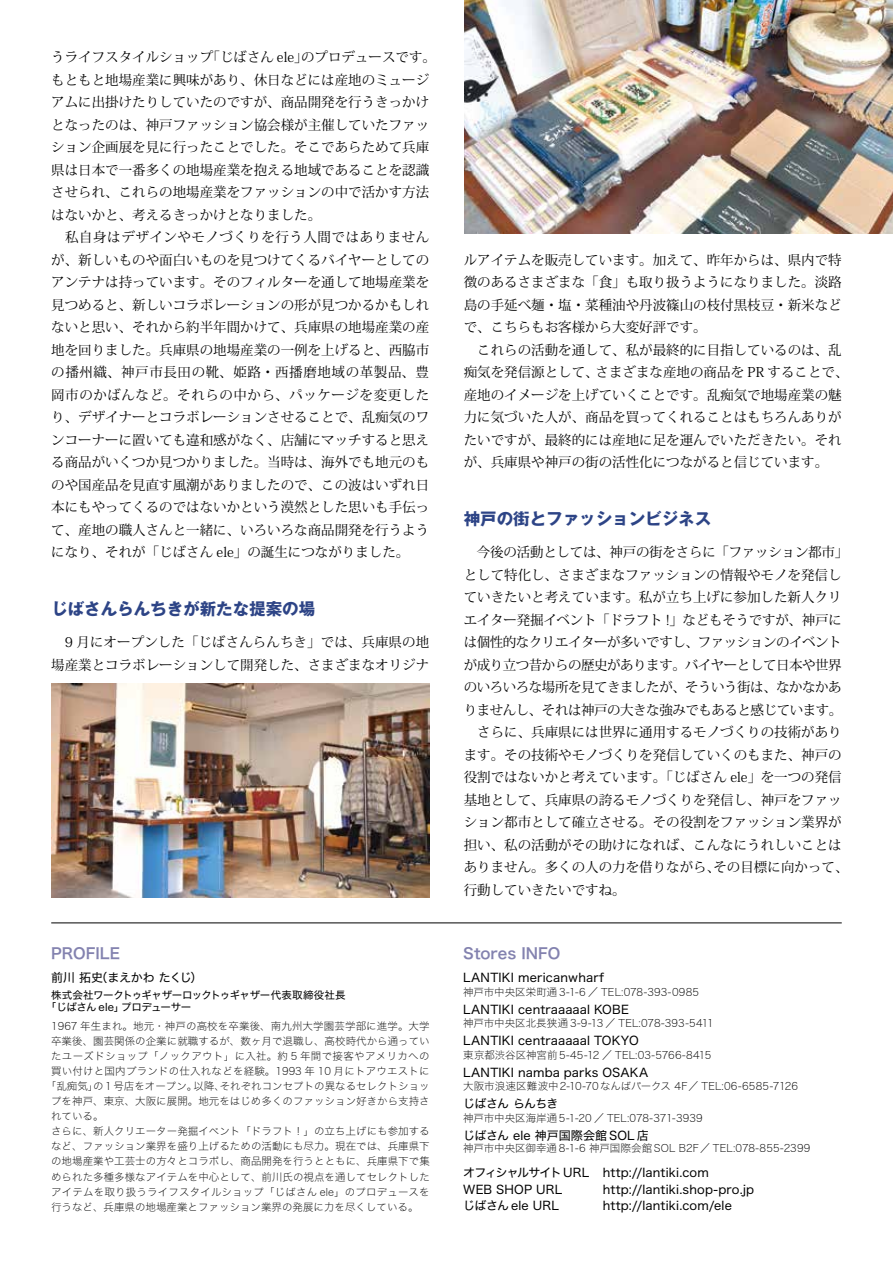
<style>
.page{position:relative;width:893px;height:1263px;background:#fff}
.page>*{position:absolute;margin:0;border:0;box-sizing:border-box;transform-origin:0 0}
.t1{font:700 16.5px "Gothic MB101 Pro";color:#2d4486}
.t2{font:15px "Hira Kaku Std W6";letter-spacing:.005em;color:#8382af}
.t3{font:13.5px/22.5px "Koz Min Pro";color:#000}
.t4{font:12px/16.5px "Hira Kaku Std W4";letter-spacing:.015em;color:#000}
.t5{font:12px "Hira Kaku Std W4";letter-spacing:-.005em;color:#000}
.t6{font:12px "Hira Kaku Std W4";letter-spacing:-.06em;color:#000}
.t7{font:10.5px "Hira Kaku Std W1";color:#000}
.t8{font:10.5px/12px "Hira Kaku Std W4";letter-spacing:-.035em;color:#000}
.t9{font:10.5px "Hira Kaku Std W1";letter-spacing:.02em;color:#000}
.t10{font:10.5px "Hira Kaku Std W1";letter-spacing:.03em;color:#000}
</style>
<div class="page">
<img style="left:51px;top:684px;width:379px;height:213px">
<hr style="left:51px;top:923px;width:791px;height:1px;background:#000">
<img style="left:465px;top:0;width:428px;height:233px">
<p class="t3" style="left:51px;top:46px;width:386px">うライフスタイルショップ「じばさん ele」のプロデュースです。もともと地場産業に興味があり、休日などには産地のミュージアムに出掛けたりしていたのですが、商品開発を行うきっかけとなったのは、神戸ファッション協会様が主催していたファッション企画展を見に行ったことでした。そこであらためて兵庫県は日本で一番多くの地場産業を抱える地域であることを認識させられ、これらの地場産業をファッションの中で活かす方法はないかと、考えるきっかけとなりました。<br>　私自身はデザインやモノづくりを行う人間ではありませんが、新しいものや面白いものを見つけてくるバイヤーとしてのアンテナは持っています。そのフィルターを通して地場産業を見つめると、新しいコラボレーションの形が見つかるかもしれないと思い、それから約半年間かけて、兵庫県の地場産業の産地を回りました。兵庫県の地場産業の一例を上げると、西脇市の播州織、神戸市長田の靴、姫路・西播磨地域の革製品、豊岡市のかばんなど。それらの中から、パッケージを変更したり、デザイナーとコラボレーションさせることで、乱痴気のワンコーナーに置いても違和感がなく、店舗にマッチすると思える商品がいくつか見つかりました。当時は、海外でも地元のものや国産品を見直す風潮がありましたので、この波はいずれ日本にもやってくるのではないかという漠然とした思いも手伝って、産地の職人さんと一緒に、いろいろな商品開発を行うようになり、それが「じばさん ele」の誕生につながりました。</p>
<p class="t1" style="left:51px;top:595px;width:265px">じばさんらんちきが新たな提案の場</p>
<p class="t3" style="left:51px;top:631px;width:380px">　9 月にオープンした「じばさんらんちき」では、兵庫県の地場産業とコラボレーションして開発した、さまざまなオリジナ</p>
<p class="t2" style="left:51px;top:942px;width:70px">PROFILE</p>
<p class="t5" style="left:51px;top:969px;width:153px">前川 拓史（まえかわ たくじ）</p>
<p class="t8" style="left:46px;top:989px;width:301px;text-indent:5px">株式会社ワークトゥギャザーロックトゥギャザー代表取締役社長「じばさん ele」プロデューサー</p>
<p class="t7" style="left:51px;top:1019px;width:380px">1967 年生まれ。地元・神戸の高校を卒業後、南九州大学園芸学部に進学。大学</p>
<p class="t7" style="left:51px;top:1034px;width:380px">卒業後、園芸関係の企業に就職するが、数ヶ月で退職し、高校時代から通ってい</p>
<p class="t10" style="left:51px;top:1049px;width:380px">たユーズドショップ「ノックアウト」に入社。約 5 年間で接客やアメリカへの</p>
<p class="t9" style="left:51px;top:1064px;width:380px">買い付けと国内ブランドの仕入れなどを経験。1993 年 10 月にトアウエストに</p>
<p class="t7" style="left:46px;top:1079px;width:385px">「乱痴気」の1号店をオープン。以降、それぞれコンセプトの異なるセレクトショッ</p>
<p class="t7" style="left:51px;top:1094px;width:380px">プを神戸、東京、大阪に展開。地元をはじめ多くのファッション好きから支持さ</p>
<p class="t7" style="left:51px;top:1109px;width:54px">れている。</p>
<p class="t7" style="left:51px;top:1124px;width:380px">さらに、新人クリエーター発掘イベント「ドラフト！」の立ち上げにも参加する</p>
<p class="t7" style="left:51px;top:1139px;width:380px">など、ファッション業界を盛り上げるための活動にも尽力。現在では、兵庫県下</p>
<p class="t7" style="left:51px;top:1154px;width:380px">の地場産業や工芸士の方々とコラボし、商品開発を行うとともに、兵庫県下で集</p>
<p class="t7" style="left:51px;top:1169px;width:380px">められた多種多様なアイテムを中心として、前川氏の視点を通してセレクトした</p>
<p class="t7" style="left:51px;top:1184px;width:380px">アイテムを取り扱うライフスタイルショップ「じばさん ele」のプロデュースを</p>
<p class="t7" style="left:51px;top:1199px;width:369px">行うなど、兵庫県の地場産業とファッション業界の発展に力を尽くしている。</p>
<p class="t3" style="left:464px;top:248px;width:386px">ルアイテムを販売しています。加えて、昨年からは、県内で特徴のあるさまざまな「食」も取り扱うようになりました。淡路島の手延べ麺・塩・菜種油や丹波篠山の枝付黒枝豆・新米などで、こちらもお客様から大変好評です。<br>　これらの活動を通して、私が最終的に目指しているのは、乱痴気を発信源として、さまざまな産地の商品を PR することで、産地のイメージを上げていくことです。乱痴気で地場産業の魅力に気づいた人が、商品を買ってくれることはもちろんありがたいですが、最終的には産地に足を運んでいただきたい。それが、兵庫県や神戸の街の活性化につながると信じています。</p>
<p class="t1" style="left:464px;top:505px;width:249px">神戸の街とファッションビジネス</p>
<p class="t3" style="left:464px;top:541px;width:386px">　今後の活動としては、神戸の街をさらに「ファッション都市」として特化し、さまざまなファッションの情報やモノを発信していきたいと考えています。私が立ち上げに参加した新人クリエイター発掘イベント「ドラフト !」などもそうですが、神戸には個性的なクリエイターが多いですし、ファッションのイベントが成り立つ昔からの歴史があります。バイヤーとして日本や世界のいろいろな場所を見てきましたが、そういう街は、なかなかありませんし、それは神戸の大きな強みでもあると感じています。　さらに、兵庫県には世界に通用するモノづくりの技術があります。その技術やモノづくりを発信していくのもまた、神戸の役割ではないかと考えています。「じばさん ele」を一つの発信基地として、兵庫県の誇るモノづくりを発信し、神戸をファッション都市として確立させる。その役割をファッション業界が担い、私の活動がその助けになれば、こんなにうれしいことはありません。多くの人の力を借りながら、その目標に向かって、行動していきたいですね。</p>
<p class="t2" style="left:463px;top:942px;width:99px">Stores INFO</p>
<p class="t4" style="left:463px;top:969px;width:143px">LANTIKI mericanwharf</p>
<p class="t7" style="left:463px;top:984px;width:237px">神戸市中央区栄町通3-1-6 ／ TEL:078-393-0985</p>
<p class="t4" style="left:463px;top:1001px;width:167px">LANTIKI centraaaaal KOBE</p>
<p class="t7" style="left:463px;top:1016px;width:252px">神戸市中央区北長狭通3-9-13 ／ TEL:078-393-5411</p>
<p class="t4" style="left:463px;top:1032px;width:177px">LANTIKI centraaaaal TOKYO</p>
<p class="t7" style="left:463px;top:1047px;width:250px">東京都渋谷区神宮前5-45-12 ／ TEL:03-5766-8415</p>
<p class="t4" style="left:463px;top:1064px;width:187px">LANTIKI namba parks OSAKA</p>
<p class="t7" style="left:463px;top:1079px;width:336px">大阪市浪速区難波中2-10-70なんばパークス 4F／ TEL:06-6585-7126</p>
<p class="t6" style="left:463px;top:1095px;width:97px">じばさん らんちき</p>
<p class="t7" style="left:463px;top:1110px;width:241px">神戸市中央区海岸通5-1-20 ／ TEL:078-371-3939</p>
<p class="t4" style="left:463px;top:1127px;width:187px">じばさん ele 神戸国際会館SOL 店</p>
<p class="t7" style="left:463px;top:1140px;width:349px">神戸市中央区御幸通 8-1-6 神戸国際会館SOL B2F／ TEL:078-855-2399</p>
<p class="t4" style="left:463px;top:1164px;width:247px">オフィシャルサイトURL　http://lantiki.com<br>WEB SHOP URL</p>
<p class="t4" style="left:591px;top:1181px;width:165px">　http://lantiki.shop-pro.jp</p>
<p class="t4" style="left:463px;top:1197px;width:97px">じばさんele URL</p>
<p class="t4" style="left:591px;top:1197px;width:143px">　http://lantiki.com/ele</p>
</div>
